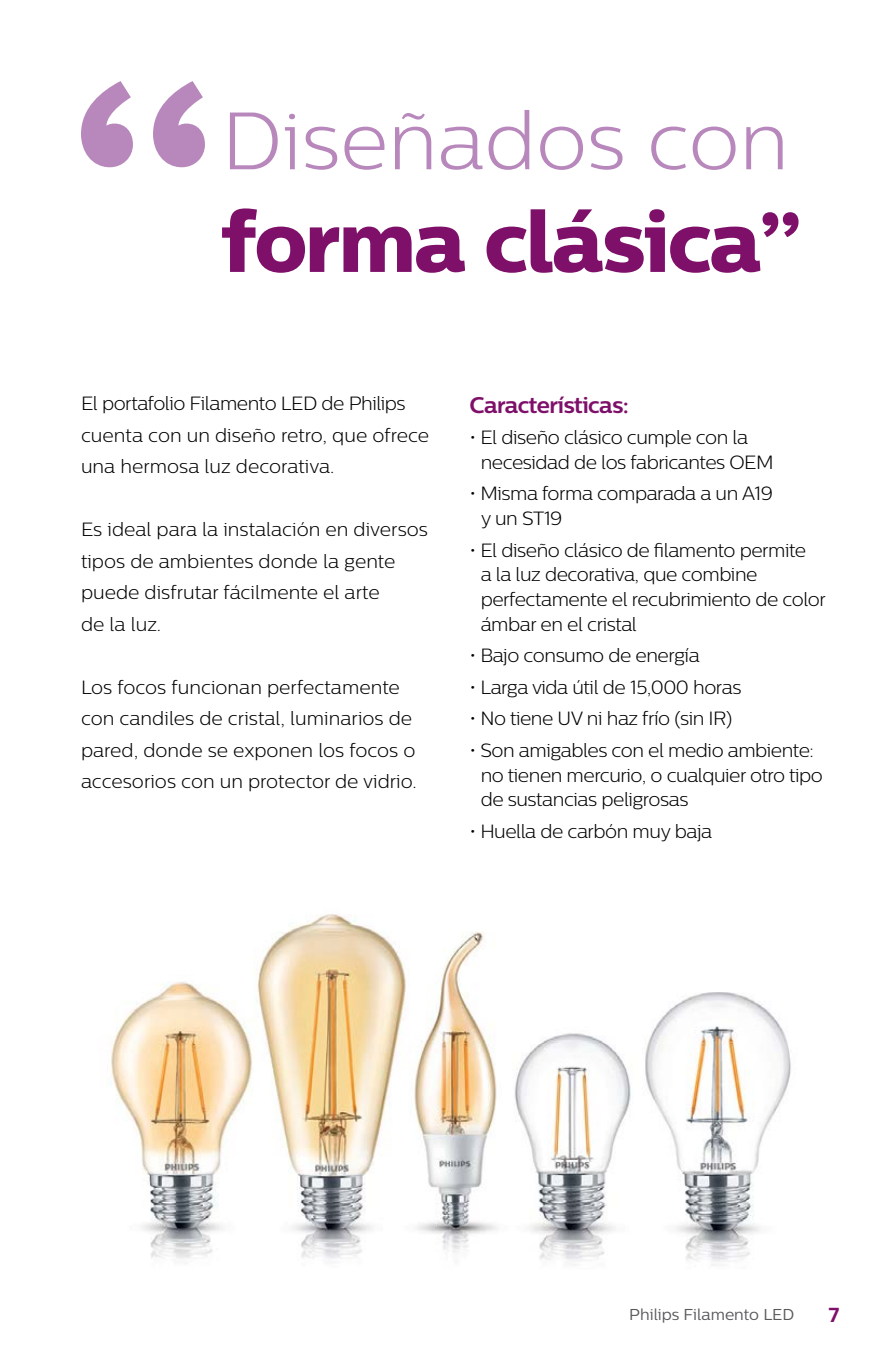
<style>
.page{position:relative;width:893px;height:1372px;background:#fff}
.page>*{position:absolute;margin:0;border:0;box-sizing:border-box;transform-origin:0 0}
.t1{font:85.5px "Centrale Sans X Bold";letter-spacing:-.025em;color:#7e1069}
.t2{font:300 81px "Centrale Sans";color:#b888bd}
.t3{font:700 22.5px "Centrale Sans";letter-spacing:-.025em;color:#7e1069}
.t4{font:700 20.25px "Centrale Sans";color:#7e1069}
.t5{font:300 19.12px/24.8px "Centrale Sans";letter-spacing:-.025em;color:#000}
.t6{font:300 19.12px/31.5px "Centrale Sans";color:#000}
.t7{font:300 19.12px/31.5px "Centrale Sans";letter-spacing:-.005em;color:#000}
.t8{font:15.75px "Centrale Sans";color:#58595b}
</style>
<div class="page">
<svg style="left:81px;top:81px;width:124px;height:86px"></svg>
<img style="left:111px;top:914px;width:680px;height:352px">
<h2 class="t2" style="left:222px;top:95px;width:569px">Diseñados con</h2>
<h1 class="t1" style="left:222px;top:188px;width:583px">forma clásica”</h1>
<p class="t7" style="left:81px;top:387px;width:350px">El portafolio Filamento LED de Philips cuenta con un diseño retro, que ofrece una hermosa luz decorativa.</p>
<p class="t6" style="left:81px;top:513px;width:348px">Es ideal para la instalación en diversos tipos de ambientes donde la gente puede disfrutar fácilmente el arte<br>de la luz.</p>
<p class="t6" style="left:81px;top:671px;width:337px">Los focos funcionan perfectamente con candiles de cristal, luminarios de pared, donde se exponen los focos o accesorios con un protector de vidrio.</p>
<p class="t3" style="left:469px;top:391px;width:161px">Características:</p>
<p class="t5" style="left:481px;top:425px;width:295px;text-indent:-11px">• El diseño clásico cumple con la necesidad de los fabricantes OEM</p>
<p class="t5" style="left:481px;top:481px;width:294px;text-indent:-11px">• Misma forma comparada a un A19 y un ST19</p>
<p class="t5" style="left:481px;top:537px;width:347px;text-indent:-11px">• El diseño clásico de filamento permite<br>a la luz decorativa, que combine perfectamente el recubrimiento de color ámbar en el cristal</p>
<p class="t5" style="left:469px;top:643px;width:232px">• Bajo consumo de energía</p>
<p class="t5" style="left:469px;top:674px;width:273px">• Larga vida útil de 15,000 horas</p>
<p class="t5" style="left:469px;top:706px;width:265px">• No tiene UV ni haz frío (sin IR)</p>
<p class="t5" style="left:481px;top:737px;width:344px;text-indent:-11px">• Son amigables con el medio ambiente: no tienen mercurio, o cualquier otro tipo de sustancias peligrosas</p>
<p class="t5" style="left:469px;top:818px;width:244px">• Huella de carbón muy baja</p>
<p class="t8" style="left:629px;top:1305px;width:167px">Philips Filamento LED</p>
<p class="t4" style="left:828px;top:1302px;width:12px">7</p>
</div>
